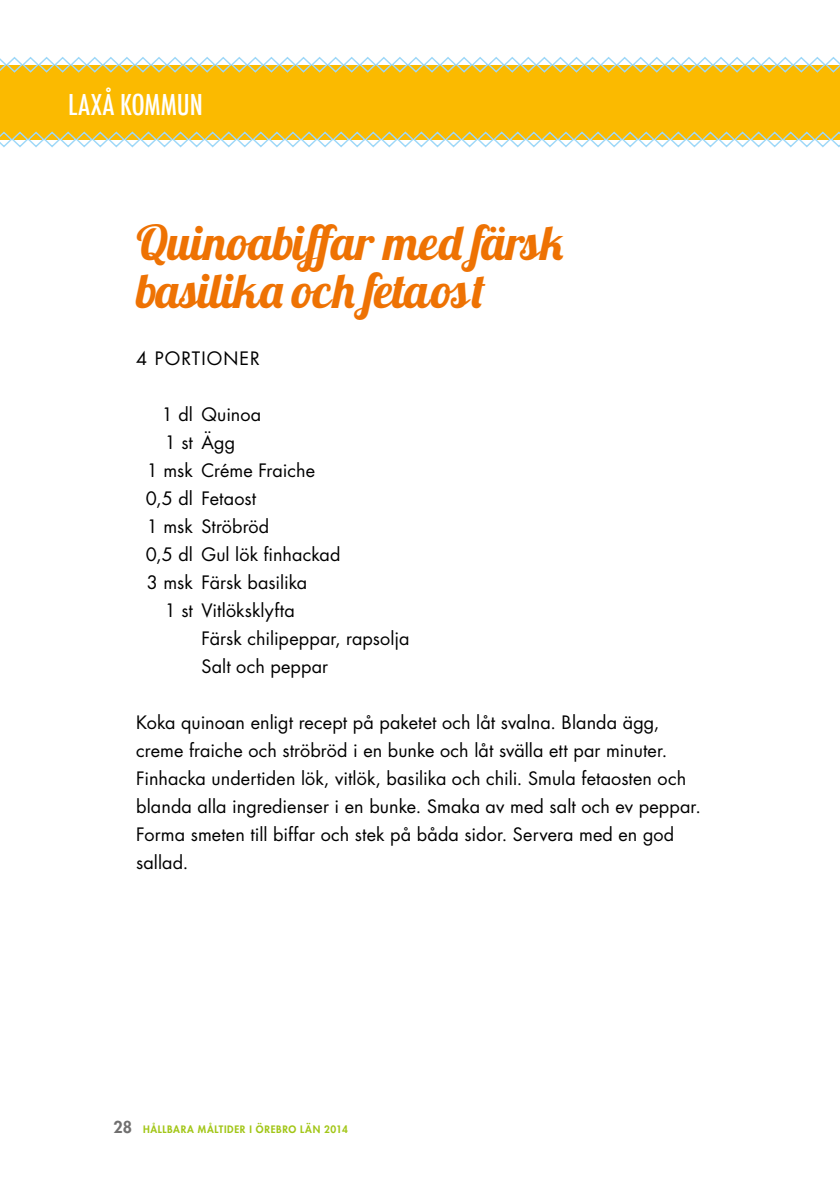
<style>
.page{position:relative;width:840px;height:1191px;background:#fff}
.page>*{position:absolute;margin:0;border:0;box-sizing:border-box;transform-origin:0 0}
.t1{font:48px/48px "Lobster 1.4";letter-spacing:.04em;color:#ee7203}
.t2{font:500 condensed 28px "Futura";letter-spacing:.005em;color:#fff}
.t3{font:18px/28px "Futura";letter-spacing:.005em;color:#000}
.t4{font:18px "Futura";letter-spacing:.06em;color:#000}
.t5{font:800 10px "Futura";letter-spacing:.065em;color:#a2c617}
.s1{font-size:16px;color:#706f6f}
</style>
<div class="page">
<div style="left:0;top:65px;width:839px;height:74px;background:#fbba00"></div>
<svg style="left:0;top:131px;width:839px;height:17px"></svg>
<svg style="left:0;top:57px;width:839px;height:16px"></svg>
<h2 class="t2" style="left:68px;top:86px;width:136px">LAXÅ KOMMUN</h2>
<h1 class="t1" style="left:136px;top:218px;width:428px">Quinoabiffar med färsk basilika och fetaost</h1>
<p class="t4" style="left:136px;top:345px;width:121px">4 portion er</p>
<p class="t3" style="left:162px;top:400px;width:101px">1 dl Quinoa</p>
<p class="t3" style="left:165px;top:428px;width:72px">1 st Ägg</p>
<p class="t3" style="left:147px;top:456px;width:170px">1 msk Créme Fraiche</p>
<p class="t3" style="left:146px;top:484px;width:112px">0,5 dl Fetaost</p>
<p class="t3" style="left:147px;top:512px;width:124px">1 msk Ströbröd</p>
<p class="t3" style="left:146px;top:540px;width:196px">0,5 dl Gul lök finhackad</p>
<p class="t3" style="left:147px;top:568px;width:162px">3 msk Färsk basilika</p>
<p class="t3" style="left:165px;top:596px;width:131px">1 st Vitlöksklyfta</p>
<p class="t3" style="left:201px;top:624px;width:209px">Färsk chilipeppar, rapsolja</p>
<p class="t3" style="left:201px;top:652px;width:128px">Salt och peppar</p>
<p class="t3" style="left:136px;top:708px;width:566px">Koka quinoan enligt recept på paketet och låt svalna. Blanda ägg, creme fraiche och ströbröd i en bunke och låt svälla ett par minuter.<br>Finhacka undertiden lök, vitlök, basilika och chili. Smula fetaosten och blanda alla ingredienser i en bunke. Smaka av med salt och ev peppar.<br>Forma smeten till biffar och stek på båda sidor. Servera med en god sallad.</p>
<p class="t5" style="left:113px;top:1122px;width:236px"><span class="s1">28</span> HÅLLBARA MÅLTIDER I ÖREBRO LÄN 2014</p>
</div>
